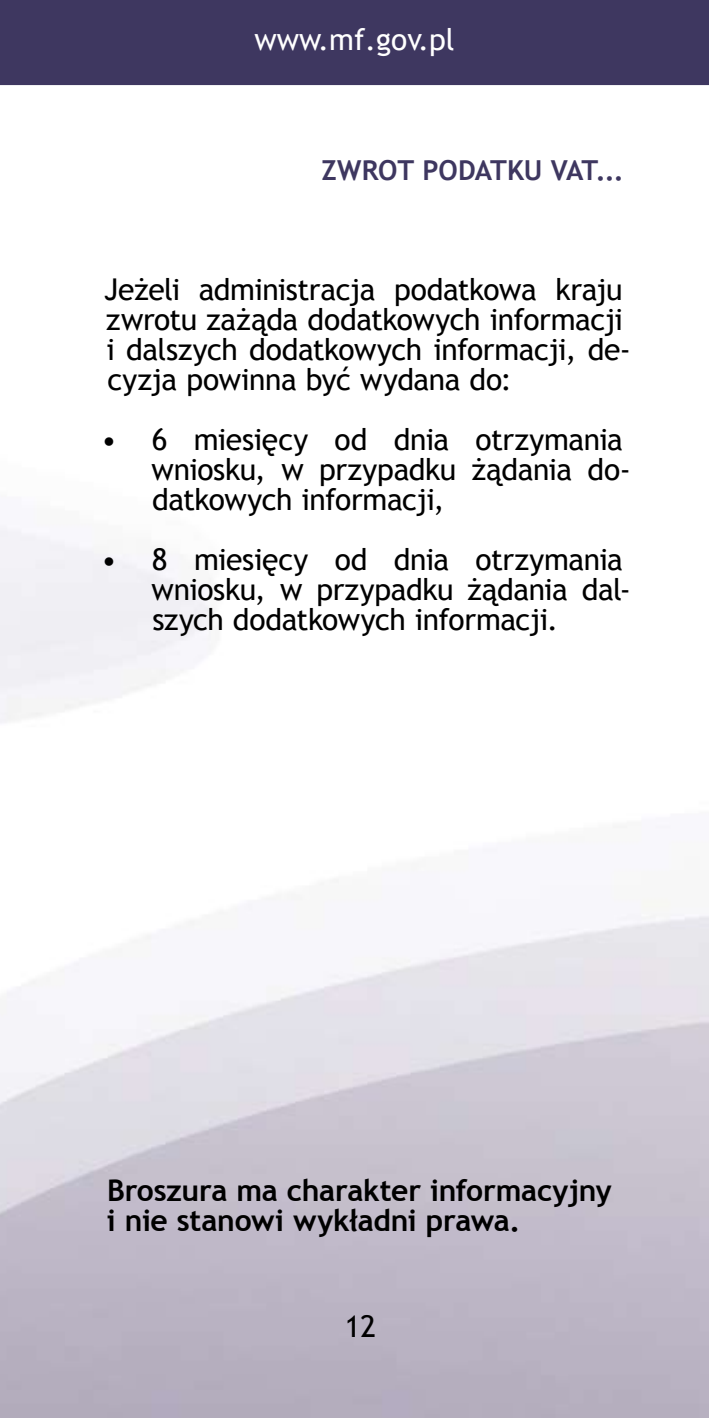
<style>
.page{position:relative;width:709px;height:1418px;background:#fff}
.page>*{position:absolute;margin:0;border:0;box-sizing:border-box;transform-origin:0 0}
.t1{font:30px/30px "Trebuchet MS";letter-spacing:-.015em;color:#000}
.t2{font:700 30px/30px "Trebuchet MS";letter-spacing:-.005em;color:#000}
.t3{font:30px "Trebuchet MS";color:#fff}
.t4{font:700 27.5px "Trebuchet MS";letter-spacing:-.005em;color:#3e3760}
</style>
<div class="page">
<div style="left:0;top:0;width:709px;height:85px;background:#3e3760"></div>
<p class="t3" style="left:254px;top:22px;width:202px">www.mf.gov.pl</p>
<p class="t4" style="left:321px;top:153px;width:304px">Zwrot podatku VAT...</p>
<p class="t1" style="left:104px;top:275px;width:528px">Jeżeli administracja podatkowa kraju zwrotu zażąda dodatkowych informacji i dalszych dodatkowych informacji, de&shy;cyzja powinna być wydana do:</p>
<p class="t1" style="left:152px;top:425px;width:481px;text-indent:-50px">• 6 miesięcy od dnia otrzymania wniosku, w przypadku żądania do&shy;datkowych informacji,</p>
<p class="t1" style="left:152px;top:545px;width:481px;text-indent:-50px">• 8 miesięcy od dnia otrzymania wniosku, w przypadku żądania dal&shy;szych dodatkowych informacji.</p>
<p class="t2" style="left:107px;top:1174px;width:506px">Broszura ma charakter informacyjny i nie stanowi wykładni prawa.</p>
<p class="t1" style="left:345px;top:1311px;width:33px">12</p>
</div>
